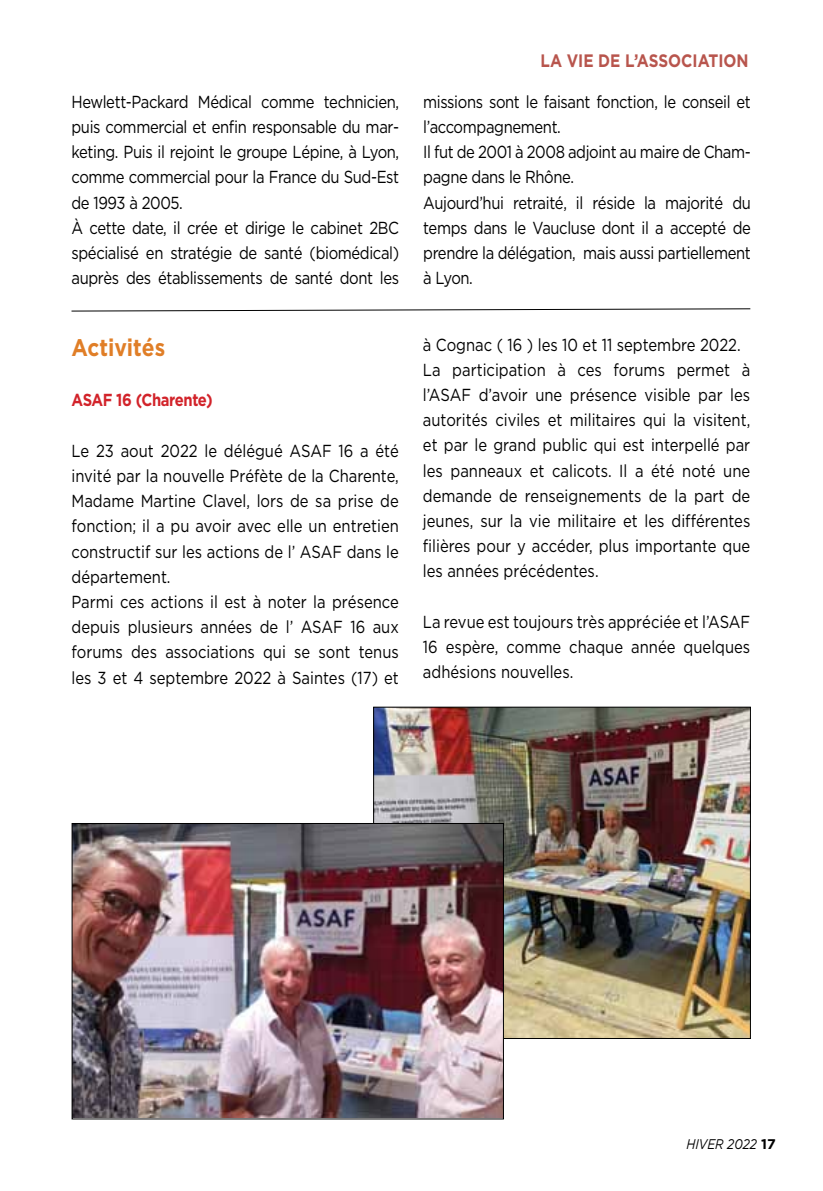
<style>
.page{position:relative;width:823px;height:1191px;background:#fff}
.page>*{position:absolute;margin:0;border:0;box-sizing:border-box;transform-origin:0 0}
.t1{font:700 24px "Gotham";color:#e07e27;scale:.87 1}
.t2{font:700 18px "Gotham";color:#b8554d;scale:.85 1}
.t3{font:17.4px/25.2px "Gotham";color:#000;scale:.85 1}
.t4{font:17.4px/25.2px "Gotham";letter-spacing:-.025em;color:#000;scale:.85 1}
.t5{font:700 17.4px "Gotham";letter-spacing:-.025em;color:#d2232a;scale:.85 1}
.t6{font:italic 14px "Gotham";color:#000;scale:.85 1}
.s1{font-weight:700;font-style:normal}
</style>
<div class="page">
<svg style="left:71px;top:308px;width:679px;height:4px"></svg>
<img style="left:375px;top:708px;width:373px;height:329px">
<img style="left:74px;top:825px;width:427px;height:292px">
<div style="left:72px;top:823px;width:431px;height:296px;border:1px solid #000"></div>
<p class="t2" style="left:540px;top:50px;width:246px">LA VIE DE L’ASSOCIATION</p>
<p class="t4" style="left:71px;top:89px;width:387px">Hewlett-Packard Médical comme technicien, puis commercial et enfin responsable du mar&shy;keting. Puis il rejoint le groupe Lépine, à Lyon, comme commercial pour la France du Sud-Est de 1993 à 2005.<br>à cette date, il crée et dirige le cabinet 2BC spécialisé en stratégie de santé (biomédical) auprès des établissements de santé dont les</p>
<p class="t4" style="left:423px;top:89px;width:387px">missions sont le faisant fonction, le conseil et l’accompagnement.<br>Il fut de 2001 à 2008 adjoint au maire de Cham&shy;pagne dans le Rhône.<br>Aujourd’hui retraité, il réside la majorité du temps dans le Vaucluse dont il a accepté de prendre la délégation, mais aussi partiellement à Lyon.</p>
<h1 class="t1" style="left:71px;top:333px;width:109px">Activités</h1>
<p class="t5" style="left:71px;top:390px;width:168px">ASAF 16 (Charente)</p>
<p class="t3" style="left:71px;top:437px;width:386px">Le 23 aout 2022 le délégué ASAF 16 a été invité par la nouvelle Préfète de la Charente, Madame Martine Clavel, lors de sa prise de fonction; il a pu avoir avec elle un entretien constructif sur les actions de l’ ASAF dans le département.<br>Parmi ces actions il est à noter la présence depuis plusieurs années de l’ ASAF 16 aux forums des associations qui se sont tenus les 3 et 4 septembre 2022 à Saintes (17) et</p>
<p class="t3" style="left:422px;top:331px;width:386px">à Cognac ( 16 ) les 10 et 11 septembre 2022.<br>La participation à ces forums permet à l’ASAF d’avoir une présence visible par les autorités civiles et militaires qui la visitent, et par le grand public qui est interpellé par les panneaux et calicots. Il a été noté une demande de renseignements de la part de jeunes, sur la vie militaire et les différentes filières pour y accéder, plus importante que les années précédentes.</p>
<p class="t3" style="left:422px;top:609px;width:386px;text-align:justify">La revue est toujours très appréciée et l’ASAF 16 espère, comme chaque année quelques adhésions nouvelles.</p>
<p class="t6" style="left:686px;top:1136px;width:107px">HIVER 2022 <span class="s1">17</span></p>
</div>
